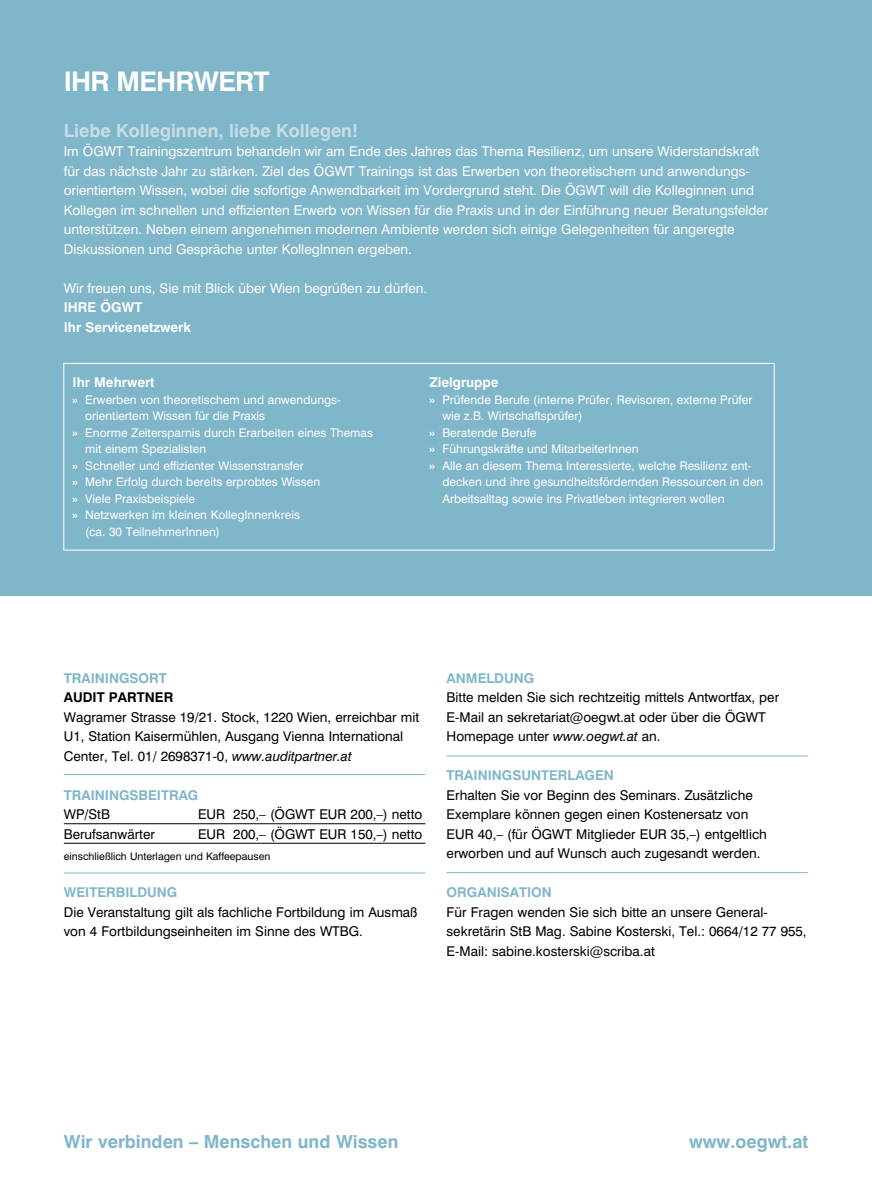
<style>
.page{position:relative;width:872px;height:1191px;background:#fff}
.page>*{position:absolute;margin:0;border:0;box-sizing:border-box;transform-origin:0 0}
.t1{font:700 27px "Swiss 721 BT";letter-spacing:-.03em;color:#fff}
.t2{font:700 18px "Swiss 721 BT";color:#7fb6ca}
.t3{font:700 18px "Swiss 721 BT";color:#c9dce5}
.t4{font:13.5px/19.5px "Swiss 721 BT";color:#000}
.t5{font:13.5px/19.5px "Swiss 721 BT";color:#fff}
.t6{font:700 13.5px "Swiss 721 BT";color:#7fb6ca}
.t7{font:700 13.5px/19.5px "Swiss 721 BT";color:#fff}
.t8{font:700 13.5px "Swiss 721 BT";color:#000}
.t9{font:12px "Swiss 721 BT";color:#fff}
.t10{font:10.5px "Swiss 721 BT";color:#000}
.s1{font-weight:700}
.s2{font-style:italic}
</style>
<div class="page">
<hr style="left:64px;top:823px;width:361px;height:1px;background:#000">
<hr style="left:64px;top:843px;width:361px;height:1px;background:#000">
<hr style="left:64px;top:872px;width:361px;height:1px;background:#7fb6ca">
<hr style="left:64px;top:774px;width:361px;height:1px;background:#7fb6ca">
<hr style="left:446px;top:755px;width:362px;height:1px;background:#7fb6ca">
<hr style="left:446px;top:872px;width:362px;height:1px;background:#7fb6ca">
<div style="left:0;top:0;width:872px;height:595px;background:#7fb6ca"></div>
<div style="left:64px;top:363px;width:710px;height:187px;border:1px solid #fff"></div>
<h1 class="t1" style="left:64px;top:65px;width:207px">IHR MEHRWERT</h1>
<h2 class="t3" style="left:64px;top:119px;width:296px">Liebe Kolleginnen, liebe Kollegen!</h2>
<p class="t5" style="left:64px;top:141px;width:706px">Im ÖGWT Trainingszentrum behandeln wir am Ende des Jahres das Thema Resilienz, um unsere Widerstandskraft für das nächste Jahr zu stärken. Ziel des ÖGWT Trainings ist das Erwerben von theoretischem und anwendungs&shy;orientiertem Wissen, wobei die sofortige Anwendbarkeit im Vordergrund steht. Die ÖGWT will die Kolleginnen und Kollegen im schnellen und effizienten Erwerb von Wissen für die Praxis und in der Einführung neuer Beratungsfelder unterstützen. Neben einem angenehmen modernen Ambiente werden sich einige Gelegenheiten für angeregte Diskussionen und Gespräche unter KollegInnen ergeben.</p>
<p class="t5" style="left:64px;top:278px;width:365px">Wir freuen uns, Sie mit Blick über Wien begrüßen zu dürfen.</p>
<p class="t7" style="left:64px;top:297px;width:129px">IHRE ÖGWT<br>Ihr Servicenetzwerk</p>
<p class="t7" style="left:73px;top:372px;width:83px">Ihr Mehrwert</p>
<p class="t9" style="left:73px;top:392px;width:270px"><span class="s1">»</span> Erwerben von theoretischem und anwendungs-</p>
<p class="t9" style="left:85px;top:409px;width:181px">orientiertem Wissen für die Praxis</p>
<p class="t9" style="left:73px;top:425px;width:302px"><span class="s1">»</span> Enorme Zeitersparnis durch Erarbeiten eines Themas</p>
<p class="t9" style="left:85px;top:442px;width:122px">mit einem Spezialisten</p>
<p class="t9" style="left:73px;top:458px;width:233px"><span class="s1">»</span> Schneller und effizienter Wissenstransfer</p>
<p class="t9" style="left:73px;top:475px;width:249px"><span class="s1">»</span> Mehr Erfolg durch bereits erprobtes Wissen</p>
<p class="t9" style="left:73px;top:491px;width:124px"><span class="s1">»</span> Viele Praxisbeispiele</p>
<p class="t9" style="left:73px;top:508px;width:229px"><span class="s1">»</span> Netzwerken im kleinen KollegInnenkreis</p>
<p class="t9" style="left:85px;top:524px;width:136px">(ca. 30 TeilnehmerInnen)</p>
<p class="t7" style="left:429px;top:372px;width:70px">Zielgruppe</p>
<p class="t9" style="left:429px;top:392px;width:324px"><span class="s1">»</span> Prüfende Berufe (interne Prüfer, Revisoren, externe Prüfer</p>
<p class="t9" style="left:442px;top:409px;width:142px">wie z.B. Wirtschaftsprüfer)</p>
<p class="t9" style="left:429px;top:425px;width:108px"><span class="s1">»</span> Beratende Berufe</p>
<p class="t9" style="left:429px;top:442px;width:210px"><span class="s1">»</span> Führungskräfte und MitarbeiterInnen</p>
<p class="t9" style="left:429px;top:458px;width:323px"><span class="s1">»</span> Alle an diesem Thema Interessierte, welche Resilienz ent-</p>
<p class="t9" style="left:442px;top:475px;width:322px">decken und ihre gesundheitsfördernden Ressourcen in den</p>
<p class="t9" style="left:442px;top:491px;width:284px">Arbeitsalltag sowie ins Privatleben integrieren wollen</p>
<p class="t6" style="left:64px;top:669px;width:105px">TRAININGSORT</p>
<p class="t8" style="left:64px;top:689px;width:65px">Audit Partn</p>
<p class="t8" style="left:155px;top:689px;width:15px">er</p>
<p class="t4" style="left:64px;top:707px;width:357px">Wagramer Strasse 19/21. Stock, 1220 Wien, erreichbar mit<br>U1, Station Kaisermühlen, Ausgang Vienna International<br>Center, Tel. 01/ 2698371-0, <span class="s2">www.auditpartner.at</span></p>
<p class="t6" style="left:64px;top:786px;width:136px">TRAININGSBEITRAG</p>
<p class="t4" style="left:64px;top:804px;width:48px">WP/StB</p>
<p class="t4" style="left:198px;top:804px;width:226px">EUR 250,– (ÖGWT EUR 200,–) netto</p>
<p class="t4" style="left:64px;top:824px;width:93px">Berufsanwärter</p>
<p class="t4" style="left:198px;top:824px;width:226px">EUR 200,– (ÖGWT EUR 150,–) netto</p>
<p class="t10" style="left:64px;top:849px;width:208px">einschließlich Unterlagen und Kaffeepausen</p>
<p class="t6" style="left:64px;top:884px;width:115px">WEITERBILDUNG</p>
<p class="t4" style="left:64px;top:902px;width:355px">Die Veranstaltung gilt als fachliche Fortbildung im Ausmaß von 4 Fortbildungseinheiten im Sinne des WTBG.</p>
<p class="t6" style="left:446px;top:669px;width:89px">ANMELDUNG</p>
<p class="t4" style="left:446px;top:687px;width:334px">Bitte melden Sie sich rechtzeitig mittels Antwortfax, per<br>E-Mail an sekretariat@oegwt.at oder über die ÖGWT<br>Homepage unter <span class="s2">www.oegwt.at</span> an.</p>
<p class="t6" style="left:446px;top:767px;width:169px">TRAININGSUNTERLAGEN</p>
<p class="t4" style="left:446px;top:785px;width:322px">Erhalten Sie vor Beginn des Seminars. Zusätzliche Exemplare können gegen einen Kostenersatz von EUR 40,– (für ÖGWT Mitglieder EUR 35,–) entgeltlich erworben und auf Wunsch auch zugesandt werden.</p>
<p class="t6" style="left:446px;top:884px;width:107px">ORGANISATION</p>
<p class="t4" style="left:446px;top:902px;width:361px">Für Fragen wenden Sie sich bitte an unsere General&shy;sekretärin StB Mag. Sabine Kosterski, Tel.: 0664/12 77 955,<br>E-Mail: sabine.kosterski@scriba.at</p>
<h2 class="t2" style="left:64px;top:1130px;width:336px">Wir verbinden – Menschen und Wissen</h2>
<h2 class="t2" style="left:689px;top:1131px;width:121px">www.oegwt.at</h2>
</div>
